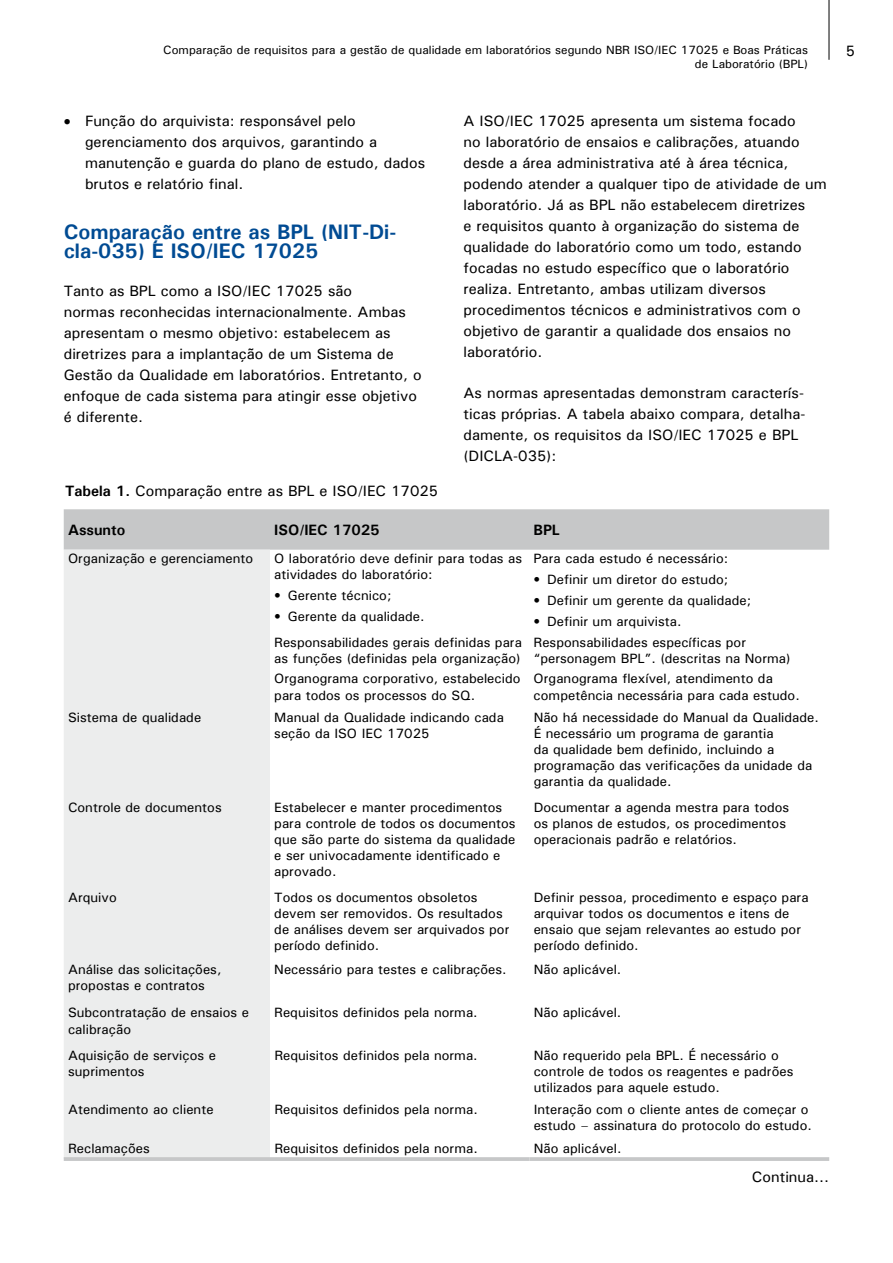
<style>
.page{position:relative;width:893px;height:1263px;background:#fff}
.page>*{position:absolute;margin:0;border:0;box-sizing:border-box;transform-origin:0 0}
.t1{font:700 21px/19.5px "Univers";color:#004b93}
.t2{font:15px/21px "Univers";color:#000}
.t3{font:700 15px "Univers";color:#000}
.t4{font:13.5px/16.2px "Univers";color:#000}
.t5{font:12px "Univers";color:#000}
.s1{font-weight:700}
.s2{font-family:"Frutiger";font-weight:300}
</style>
<div class="page">
<hr style="left:829px;top:0;width:1px;height:60px;background:#000">
<div style="left:64px;top:509px;width:765px;height:41px;background:#c6c7c8"></div>
<div style="left:64px;top:550px;width:206px;height:607px;background:#eceded"></div>
<hr style="left:64px;top:1157px;width:206px;height:4px;background:#c6c7c8">
<hr style="left:270px;top:1157px;width:259px;height:4px;background:#c6c7c8">
<hr style="left:529px;top:1157px;width:300px;height:4px;background:#c6c7c8">
<p class="t5" style="left:163px;top:42px;width:646px">Comparação de requisitos para a gestão de qualidade em laboratórios segundo NBR ISO/IEC 17025 e Boas Práticas</p>
<p class="t2" style="left:846px;top:40px;width:11px">5</p>
<p class="t5" style="left:695px;top:56px;width:115px">de Laboratório (BPL)</p>
<p class="t2" style="left:85px;top:111px;width:342px;text-indent:-21px">• Função do arquivista: responsável pelo gerenciamento dos arquivos, garantindo a manutenção e guarda do plano de estudo, dados brutos e relatório final.</p>
<h1 class="t1" style="left:64px;top:221px;width:334px">Comparação entre as BPL (NIT-Di&shy;cla-035) E ISO/IEC 17025</h1>
<p class="t2" style="left:64px;top:280px;width:359px">Tanto as BPL como a ISO/IEC 17025 são<br>normas reconhecidas internacionalmente. Ambas apresentam o mesmo objetivo: estabelecem as diretrizes para a implantação de um Sistema de Gestão da Qualidade em laboratórios. Entretanto, o enfoque de cada sistema para atingir esse objetivo é diferente.</p>
<p class="t2" style="left:65px;top:480px;width:375px"><span class="s1">Tabela 1.</span> Comparação entre as BPL e ISO/IEC 17025</p>
<p class="t2" style="left:463px;top:111px;width:365px">A ISO/IEC 17025 apresenta um sistema focado<br>no laboratório de ensaios e calibrações, atuando desde a área administrativa até à área técnica, podendo atender a qualquer tipo de atividade de um laboratório. Já as BPL não estabelecem diretrizes<br>e requisitos quanto à organização do sistema de qualidade do laboratório como um todo, estando focadas no estudo específico que o laboratório realiza. Entretanto, ambas utilizam diversos procedimentos técnicos e administrativos com o objetivo de garantir a qualidade dos ensaios no laboratório.</p>
<p class="t2" style="left:463px;top:382px;width:343px">As normas apresentadas demonstram caracterís&shy;ticas próprias. A tabela abaixo compara, detalha&shy;damente, os requisitos da ISO/IEC 17025 e BPL (DICLA-035):</p>
<p class="t3" style="left:68px;top:520px;width:59px">Assunto</p>
<p class="t3" style="left:274px;top:520px;width:107px">ISO/IEC 17025</p>
<p class="t3" style="left:534px;top:520px;width:28px">BPL</p>
<p class="t4" style="left:68px;top:550px;width:187px">Organização e gerenciamento</p>
<p class="t4" style="left:274px;top:550px;width:249px">O laboratório deve definir para todas as atividades do laboratório:</p>
<p class="t4" style="left:274px;top:587px;width:119px"><span class="s2">•</span> Gerente técnico;</p>
<p class="t4" style="left:274px;top:608px;width:152px"><span class="s2">•</span> Gerente da qualidade.</p>
<p class="t4" style="left:534px;top:550px;width:196px">Para cada estudo é necessário:</p>
<p class="t4" style="left:534px;top:571px;width:196px"><span class="s2">•</span> Definir um diretor do estudo;</p>
<p class="t4" style="left:534px;top:592px;width:219px"><span class="s2">•</span> Definir um gerente da qualidade;</p>
<p class="t4" style="left:534px;top:613px;width:150px"><span class="s2">•</span> Definir um arquivista.</p>
<p class="t4" style="left:274px;top:634px;width:249px">Responsabilidades gerais definidas para as funções (definidas pela organização)</p>
<p class="t4" style="left:534px;top:634px;width:258px">Responsabilidades específicas por “personagem BPL”. (descritas na Norma)</p>
<p class="t4" style="left:274px;top:670px;width:248px">Organograma corporativo, estabelecido para todos os processos do SQ.</p>
<p class="t4" style="left:534px;top:670px;width:268px">Organograma flexível, atendimento da competência necessária para cada estudo.</p>
<p class="t4" style="left:68px;top:709px;width:135px">Sistema de qualidade</p>
<p class="t4" style="left:274px;top:709px;width:231px">Manual da Qualidade indicando cada seção da ISO IEC 17025</p>
<p class="t4" style="left:534px;top:709px;width:287px">Não há necessidade do Manual da Qualidade.<br>É necessário um programa de garantia<br>da qualidade bem definido, incluindo a programação das verificações da unidade da garantia da qualidade.</p>
<p class="t4" style="left:68px;top:799px;width:155px">Controle de documentos</p>
<p class="t4" style="left:274px;top:799px;width:243px">Estabelecer e manter procedimentos para controle de todos os documentos que são parte do sistema da qualidade e ser univocadamente identificado e aprovado.</p>
<p class="t4" style="left:534px;top:799px;width:257px">Documentar a agenda mestra para todos os planos de estudos, os procedimentos operacionais padrão e relatórios.</p>
<p class="t4" style="left:68px;top:889px;width:50px">Arquivo</p>
<p class="t4" style="left:274px;top:889px;width:237px">Todos os documentos obsoletos devem ser removidos. Os resultados de análises devem ser arquivados por período definido.</p>
<p class="t4" style="left:534px;top:889px;width:276px">Definir pessoa, procedimento e espaço para arquivar todos os documentos e itens de ensaio que sejam relevantes ao estudo por período definido.</p>
<p class="t4" style="left:68px;top:961px;width:155px">Análise das solicitações, propostas e contratos</p>
<p class="t4" style="left:274px;top:961px;width:234px">Necessário para testes e calibrações.</p>
<p class="t4" style="left:534px;top:961px;width:89px">Não aplicável.</p>
<p class="t4" style="left:68px;top:1004px;width:182px">Subcontratação de ensaios e calibração</p>
<p class="t4" style="left:274px;top:1004px;width:205px">Requisitos definidos pela norma.</p>
<p class="t4" style="left:534px;top:1004px;width:89px">Não aplicável.</p>
<p class="t4" style="left:68px;top:1047px;width:149px">Aquisição de serviços e suprimentos</p>
<p class="t4" style="left:274px;top:1047px;width:205px">Requisitos definidos pela norma.</p>
<p class="t4" style="left:534px;top:1047px;width:261px">Não requerido pela BPL. É necessário o controle de todos os reagentes e padrões utilizados para aquele estudo.</p>
<p class="t4" style="left:68px;top:1101px;width:147px">Atendimento ao cliente</p>
<p class="t4" style="left:274px;top:1101px;width:205px">Requisitos definidos pela norma.</p>
<p class="t4" style="left:534px;top:1101px;width:280px">Interação com o cliente antes de começar o estudo – assinatura do protocolo do estudo.</p>
<p class="t4" style="left:68px;top:1140px;width:83px">Reclamações</p>
<p class="t4" style="left:274px;top:1140px;width:205px">Requisitos definidos pela norma.</p>
<p class="t4" style="left:534px;top:1140px;width:89px">Não aplicável.</p>
<p class="t2" style="left:752px;top:1166px;width:79px">Continua...</p>
</div>
